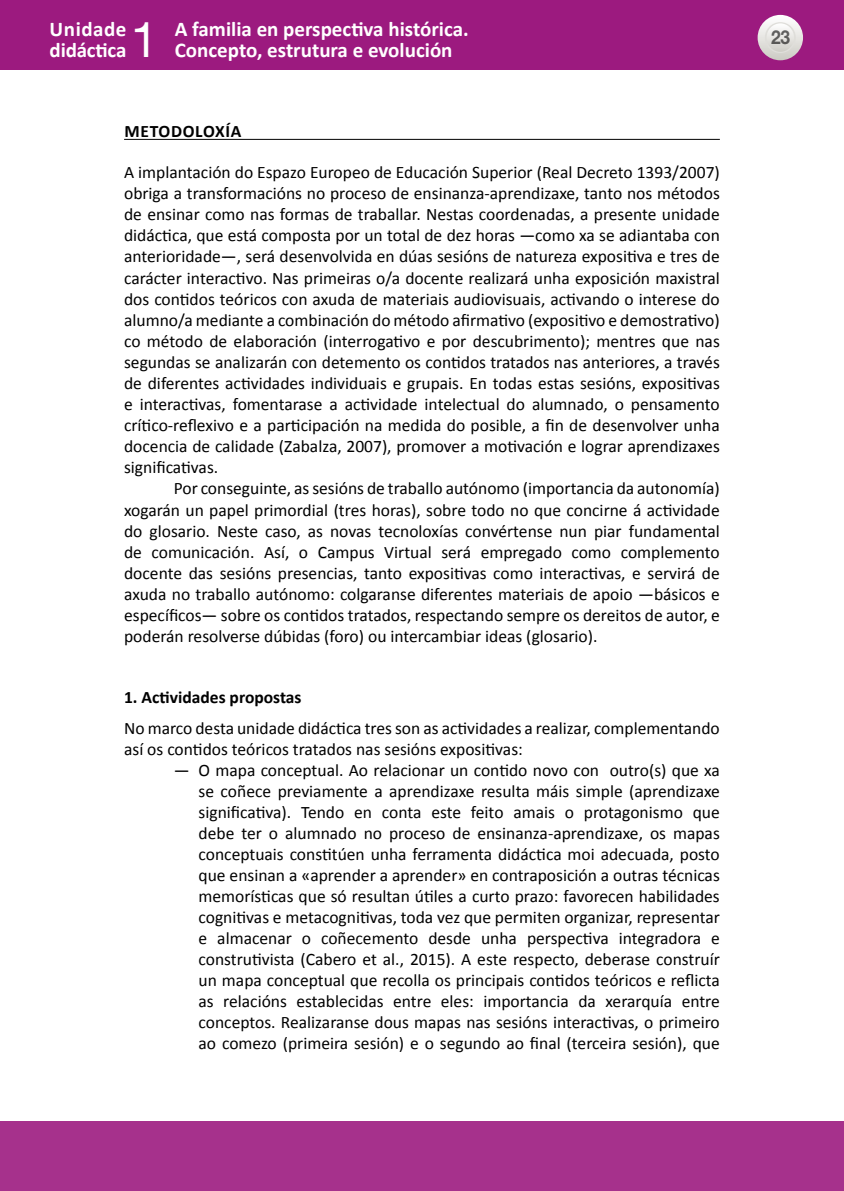
<style>
.page{position:relative;width:844px;height:1191px;background:#fff}
.page>*{position:absolute;margin:0;border:0;box-sizing:border-box;transform-origin:0 0}
.t1{font:49px "Helvetica Neue LT Std";color:#fff}
.t2{font:700 21px/21px "Calibri";color:#fff}
.t3{font:700 19.25px "Helvetica Neue LT Std";color:#000;scale:.9 1}
.TXTO_sin_SANGRE{font:17.5px/21px "Calibri";color:#000;text-align:justify}
.TEXTO{font:17.5px/21px "Calibri";color:#000;text-align:justify}
.TXTO{font:17.5px/21px "Calibri";color:#000;text-align:justify}
._1º_Epigrafe{font:700 17.5px "Calibri";color:#000}
._0º_Epigrafe{font:700 17.5px "Calibri";letter-spacing:.04em;color:#000}
</style>
<div class="page">
<div style="left:0;top:0;width:843px;height:69px;background:#9c1a7f"></div>
<svg style="left:757px;top:15px;width:45px;height:45px"></svg>
<svg style="left:765px;top:23px;width:29px;height:29px"></svg>
<div style="left:764px;top:22px;width:31px;height:31px;border:1px solid #dfdeda;border-radius:50%"></div>
<div style="left:0;top:1121px;width:843px;height:70px;background:#a6318c"></div>
<hr style="left:124px;top:139px;width:595px;height:1px;background:#000">
<p class="t2" style="left:50px;top:19px;width:78px">Unidade didáctica</p>
<h1 class="t1" style="left:131px;top:11px;width:29px">1</h1>
<p class="t2" style="left:175px;top:19px;width:295px">A familia en perspectiva histórica.<br>Concepto, estrutura e evolución</p>
<p class="t3" style="left:770px;top:26px;width:23px">23</p>
<p class="_0º_Epigrafe" style="left:124px;top:120px;width:118px">METODOLOXÍA</p>
<p class="TXTO_sin_SANGRE" style="left:124px;top:162px;width:597px">A implantación do Espazo Europeo de Educación Superior (Real Decreto 1393/2007) obriga a transformacións no proceso de ensinanza-aprendizaxe, tanto nos métodos de ensinar como nas formas de traballar. Nestas coordenadas, a presente unidade didáctica, que está composta por un total de dez horas —como xa se adiantaba con anterioridade—, será desenvolvida en dúas sesións de natureza expositiva e tres de carácter interactivo. Nas primeiras o/a docente realizará unha exposición maxistral dos contidos teóricos con axuda de materiais audiovisuais, activando o interese do alumno/a mediante a combinación do método afirmativo (expositivo e demostrativo) co método de elaboración (interrogativo e por descubrimento); mentres que nas segundas se analizarán con detemento os contidos tratados nas anteriores, a través de diferentes actividades individuais e grupais. En todas estas sesións, expositivas e interactivas, fomentarase a actividade intelectual do alumnado, o pensamento crítico-reflexivo e a participación na medida do posible, a fin de desenvolver unha docencia de calidade (Zabalza, 2007), promover a motivación e lograr aprendizaxes significativas.</p>
<p class="TXTO" style="left:124px;top:478px;width:597px;text-indent:50px">Por conseguinte, as sesións de traballo autónomo (importancia da autonomía) xogarán un papel primordial (tres horas), sobre todo no que concirne á actividade do glosario. Neste caso, as novas tecnoloxías convértense nun piar fundamental de comunicación. Así, o Campus Virtual será empregado como complemento docente das sesións presencias, tanto expositivas como interactivas, e servirá de axuda no traballo autónomo: colgaranse diferentes materiais de apoio —básicos e específicos— sobre os contidos tratados, respectando sempre os dereitos de autor, e poderán resolverse dúbidas (foro) ou intercambiar ideas (glosario).</p>
<p class="_1º_Epigrafe" style="left:124px;top:686px;width:179px">1. Actividades propostas</p>
<p class="TXTO_sin_SANGRE" style="left:124px;top:717px;width:597px">No marco desta unidade didáctica tres son as actividades a realizar, complementando así os contidos teóricos tratados nas sesións expositivas:</p>
<p class="TEXTO" style="left:198px;top:759px;width:522px;text-indent:-25px">— O mapa conceptual. Ao relacionar un contido novo con outro(s) que xa se coñece previamente a aprendizaxe resulta máis simple (aprendizaxe significativa). Tendo en conta este feito amais o protagonismo que debe ter o alumnado no proceso de ensinanza-aprendizaxe, os mapas conceptuais constitúen unha ferramenta didáctica moi adecuada, posto que ensinan a «aprender a aprender» en contraposición a outras técnicas memorísticas que só resultan útiles a curto prazo: favorecen habilidades cognitivas e metacognitivas, toda vez que permiten organizar, representar e almacenar o coñecemento desde unha perspectiva integradora e construtivista (Cabero et al., 2015). A este respecto, deberase construír un mapa conceptual que recolla os principais contidos teóricos e reflicta as relacións establecidas entre eles: importancia da xerarquía entre conceptos. Realizaranse dous mapas nas sesións interactivas, o primeiro ao comezo (primeira sesión) e o segundo ao final (terceira sesión), que</p>
</div>
